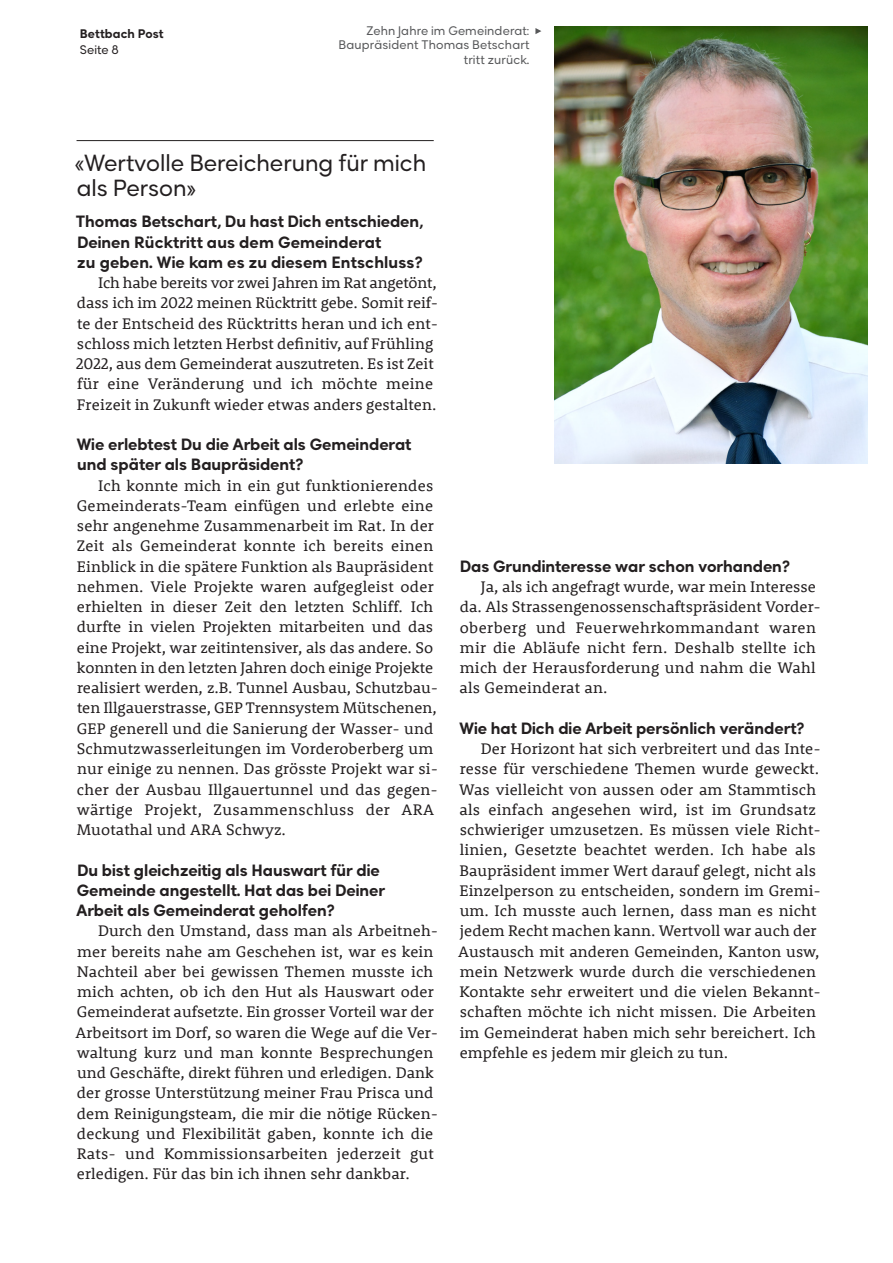
<style>
.page{position:relative;width:893px;height:1263px;background:#fff}
.page>*{position:absolute;margin:0;border:0;box-sizing:border-box;transform-origin:0 0}
.t1{font:22.5px/25.5px "Rozanova GEO";color:#231f20}
.t2{font:15.75px/20.2px "Rooney";letter-spacing:.01em;color:#231f20}
.t3{font:800 15.75px/20.2px "Rozanova GEO";color:#231f20}
.t4{font:12px/14.7px "Rozanova GEO";letter-spacing:.015em;color:#57585a;text-align:right}
.t5{font:800 12px "Rozanova GEO";letter-spacing:.01em;color:#231f20}
.t6{font:12px "Rozanova GEO";letter-spacing:.01em;color:#231f20}
</style>
<div class="page">
<hr style="left:77px;top:140px;width:357px;height:1px;background:#231f20">
<svg style="left:535px;top:28px;width:6px;height:6px"></svg>
<img style="left:555px;top:26px;width:312px;height:437px">
<p class="t5" style="left:80px;top:27px;width:85px">Bettbach Post</p>
<p class="t6" style="left:80px;top:42px;width:40px">Seite 8</p>
<p class="t4" style="left:339px;top:24px;width:192px">Zehn Jahre im Gemeinderat:<br>Baupräsident Thomas Betschart tritt zurück.</p>
<h1 class="t1" style="left:74px;top:152px;width:354px">«Wertvolle Bereicherung für mich als Person»</h1>
<p class="t3" style="left:76px;top:212px;width:349px">Thomas Betschart, Du hast Dich entschieden,<br>Deinen Rücktritt aus dem Gemeinderat<br>zu geben. Wie kam es zu diesem Entschluss?</p>
<p class="t2" style="left:76px;top:272px;width:363px;text-indent:22px">Ich habe bereits vor zwei Jahren im Rat angetönt, dass ich im 2022 meinen Rücktritt gebe. Somit reif&shy;te der Entscheid des Rücktritts heran und ich ent&shy;schloss mich letzten Herbst definitiv, auf Frühling 2022, aus dem Gemeinderat auszutreten. Es ist Zeit für eine Veränderung und ich möchte meine Freizeit in Zukunft wieder etwas anders gestalten.</p>
<p class="t3" style="left:77px;top:435px;width:336px">Wie erlebtest Du die Arbeit als Gemeinderat und später als Baupräsident?</p>
<p class="t2" style="left:77px;top:475px;width:363px;text-indent:21px">Ich konnte mich in ein gut funktionierendes Gemeinderats-Team einfügen und erlebte eine sehr angenehme Zusammenarbeit im Rat. In der Zeit als Gemeinderat konnte ich bereits einen Einblick in die spätere Funktion als Baupräsident nehmen. Viele Projekte waren aufgegleist oder erhielten in dieser Zeit den letzten Schliff. Ich durfte in vielen Projekten mitarbeiten und das eine Projekt, war zeitintensiver, als das andere. So konnten in den letzten Jahren doch einige Projekte realisiert werden, z.B. Tunnel Ausbau, Schutzbau&shy;ten Illgauerstrasse, GEP Trennsystem Mütschenen, GEP generell und die Sanierung der Wasser- und Schmutzwasserleitungen im Vorderoberberg um nur einige zu nennen. Das grösste Projekt war si&shy;cher der Ausbau Illgauertunnel und das gegen&shy;wärtige Projekt, Zusammenschluss der ARA Muotathal und ARA Schwyz.</p>
<p class="t3" style="left:77px;top:860px;width:310px">Du bist gleichzeitig als Hauswart für die<br>Gemeinde angestellt. Hat das bei Deiner<br>Arbeit als Gemeinderat geholfen?</p>
<p class="t2" style="left:76px;top:920px;width:364px;text-indent:22px">Durch den Umstand, dass man als Arbeitneh&shy;mer bereits nahe am Geschehen ist, war es kein Nachteil aber bei gewissen Themen musste ich mich achten, ob ich den Hut als Hauswart oder Gemeinderat aufsetzte. Ein grosser Vorteil war der Arbeitsort im Dorf, so waren die Wege auf die Ver&shy;waltung kurz und man konnte Besprechungen und Geschäfte, direkt führen und erledigen. Dank der grosse Unterstützung meiner Frau Prisca und dem Reinigungsteam, die mir die nötige Rücken&shy;deckung und Flexibilität gaben, konnte ich die Rats- und Kommissionsarbeiten jederzeit gut erledigen. Für das bin ich ihnen sehr dankbar.</p>
<p class="t3" style="left:460px;top:556px;width:332px">Das Grundinteresse war schon vorhanden?</p>
<p class="t2" style="left:459px;top:576px;width:360px;text-indent:21px">Ja, als ich angefragt wurde, war mein Interesse da. Als Strassengenossenschaftspräsident Vorder&shy;oberberg und Feuerwehrkommandant waren mir die Abläufe nicht fern. Deshalb stellte ich mich der Herausforderung und nahm die Wahl als Gemeinderat an.</p>
<p class="t3" style="left:459px;top:718px;width:347px">Wie hat Dich die Arbeit persönlich verändert?</p>
<p class="t2" style="left:458px;top:738px;width:364px;text-indent:22px">Der Horizont hat sich verbreitert und das Inte&shy;resse für verschiedene Themen wurde geweckt.<br>Was vielleicht von aussen oder am Stammtisch als einfach angesehen wird, ist im Grundsatz schwieriger umzusetzen. Es müssen viele Richt&shy;linien, Gesetzte beachtet werden. Ich habe als Baupräsident immer Wert darauf gelegt, nicht als Einzelperson zu entscheiden, sondern im Gremi&shy;um. Ich musste auch lernen, dass man es nicht jedem Recht machen kann. Wertvoll war auch der Austausch mit anderen Gemeinden, Kanton usw, mein Netzwerk wurde durch die verschiedenen Kontakte sehr erweitert und die vielen Bekannt&shy;schaften möchte ich nicht missen. Die Arbeiten im Gemeinderat haben mich sehr bereichert. Ich empfehle es jedem mir gleich zu tun.</p>
</div>
